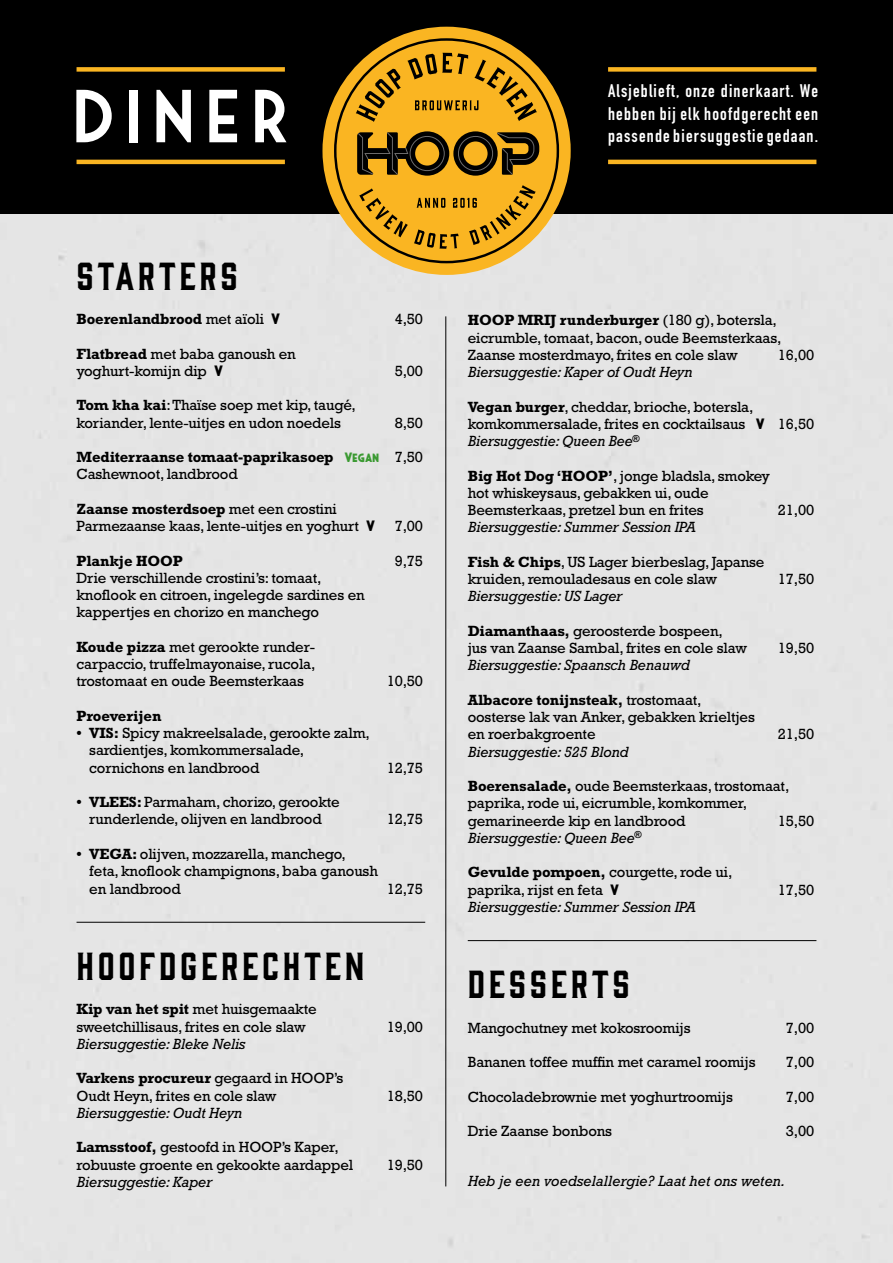
<style>
.page{position:relative;width:893px;height:1263px;background:#fff}
.page>*{position:absolute;margin:0;border:0;box-sizing:border-box;transform-origin:0 0}
.t1{font:600 75px "Saveur Sans";letter-spacing:.14em;color:#fff}
.t2{font:36px "Gin";letter-spacing:.1em;color:#000}
.t3{font:700 18px/22.5px "DIN Condensed";letter-spacing:.065em;color:#fff;text-align:justify}
.t4{font:15px/17.2px "Rockwell Std";letter-spacing:-.01em;color:#000}
.t5{font:italic 15px "Rockwell Std";letter-spacing:-.01em;color:#000}
.t6{font:700 15px/17.2px "Rockwell Std";letter-spacing:-.01em;color:#000}
.s1{font-weight:400}
.s2{font-family:"Saveur Sans"}
.s3{font-weight:700}
.s4{font-family:"Saveur Sans";font-weight:700}
.s5{font-family:"Saveur Sans";font-size:13.5px;color:#3b9a32}
.s6{font-family:"Saveur Sans";font-size:12px;color:#3b9a32}
.s7{font-style:italic}
</style>
<div class="page">
<div style="left:0;top:0;width:893px;height:214px;background:#000"></div>
<div style="left:322px;top:27px;width:249px;height:248px;background:#fab522;border-radius:50%"></div>
<svg style="left:356px;top:69px;width:45px;height:53px"></svg>
<svg style="left:359px;top:188px;width:49px;height:49px"></svg>
<svg style="left:357px;top:131px;width:182px;height:45px"></svg>
<svg style="left:407px;top:53px;width:130px;height:68px"></svg>
<svg style="left:414px;top:185px;width:122px;height:64px"></svg>
<div style="left:77px;top:67px;width:208px;height:5px;background:#fab522"></div>
<hr style="left:77px;top:160px;width:208px;height:4px;background:#fab522">
<div style="left:608px;top:67px;width:208px;height:5px;background:#fab522"></div>
<hr style="left:608px;top:160px;width:208px;height:4px;background:#fab522">
<hr style="left:77px;top:922px;width:348px;height:1px;background:#000">
<hr style="left:445px;top:316px;width:1px;height:870px;background:#000">
<hr style="left:468px;top:940px;width:348px;height:1px;background:#000">
<h1 class="t1" style="left:72px;top:77px;width:218px">DINER</h1>
<p class="t3" style="left:608px;top:79px;width:212px">Alsjeblieft, onze dinerkaart. We hebben bij elk hoofdgerecht een passende biersuggestie gedaan.</p>
<h2 class="t2" style="left:77px;top:251px;width:163px">STARTERS</h2>
<p class="t6" style="left:77px;top:310px;width:205px">Boerenlandbrood <span class="s1">met aïoli</span> <span class="s2">V</span></p>
<p class="t4" style="left:395px;top:310px;width:30px">4,50</p>
<p class="t4" style="left:77px;top:345px;width:221px"><span class="s3">Flatbread</span> met baba ganoush en yoghurt-komijn dip <span class="s4">V</span></p>
<p class="t4" style="left:395px;top:362px;width:30px">5,00</p>
<p class="t4" style="left:77px;top:397px;width:281px"><span class="s3">Tom kha kai</span>: Thaïse soep met kip, taugé, koriander, lente-uitjes en udon noedels</p>
<p class="t4" style="left:395px;top:414px;width:30px">8,50</p>
<p class="t6" style="left:77px;top:448px;width:348px">Mediterraanse tomaat-paprikasoep <span class="s5">V</span><span class="s6">EGAN</span> <span class="s1">7,50<br>Cashewnoot, landbrood</span></p>
<p class="t4" style="left:77px;top:500px;width:300px"><span class="s3">Zaanse mosterdsoep</span> met een crostini<br>Parmezaanse kaas, lente-uitjes en yoghurt <span class="s4">V</span></p>
<p class="t4" style="left:395px;top:517px;width:30px">7,00</p>
<p class="t6" style="left:77px;top:552px;width:108px">Plankje HOOP</p>
<p class="t4" style="left:395px;top:552px;width:30px">9,75</p>
<p class="t4" style="left:77px;top:569px;width:290px">Drie verschillende crostini’s: tomaat, knoflook en citroen, ingelegde sardines en kappertjes en chorizo en manchego</p>
<p class="t4" style="left:77px;top:638px;width:240px;text-align:justify"><span class="s3">Koude pizza</span> met gerookte runder&shy;carpaccio, truffelmayonaise, rucola, trostomaat en oude Beemsterkaas</p>
<p class="t4" style="left:387px;top:673px;width:38px">10,50</p>
<p class="t6" style="left:77px;top:707px;width:86px">Proeverijen</p>
<p class="t4" style="left:89px;top:724px;width:282px;text-indent:-13px"><span class="s3">• VIS:</span> Spicy makreelsalade, gerookte zalm, sardientjes, komkommersalade, cornichons en landbrood</p>
<p class="t4" style="left:77px;top:793px;width:265px;text-align:center"><span class="s3">• VLEES:</span> Parmaham, chorizo, gerookte runderlende, olijven en landbrood</p>
<p class="t4" style="left:89px;top:845px;width:290px;text-indent:-13px"><span class="s3">• VEGA:</span> olijven, mozzarella, manchego, feta, knoflook champignons, baba ganoush en landbrood</p>
<p class="t4" style="left:387px;top:759px;width:38px">12,75</p>
<p class="t4" style="left:387px;top:811px;width:38px">12,75</p>
<p class="t4" style="left:387px;top:880px;width:38px">12,75</p>
<h2 class="t2" style="left:77px;top:941px;width:289px">HOOFDGERECHTEN</h2>
<p class="t4" style="left:77px;top:1000px;width:242px"><span class="s3">Kip van het spit</span> met huisgemaakte sweetchillisaus, frites en cole slaw</p>
<p class="t5" style="left:77px;top:1035px;width:170px">Biersuggestie: Bleke Nelis</p>
<p class="t4" style="left:77px;top:1069px;width:268px"><span class="s3">Varkens procureur</span> gegaard in HOOP’s<br>Oudt Heyn, frites en cole slaw</p>
<p class="t5" style="left:77px;top:1104px;width:167px">Biersuggestie: Oudt Heyn</p>
<p class="t4" style="left:77px;top:1138px;width:278px"><span class="s3">Lamsstoof,</span> gestoofd in HOOP’s Kaper, robuuste groente en gekookte aardappel</p>
<p class="t5" style="left:77px;top:1173px;width:137px">Biersuggestie: Kaper</p>
<p class="t4" style="left:387px;top:1018px;width:38px">19,00</p>
<p class="t4" style="left:387px;top:1087px;width:38px">18,50</p>
<p class="t4" style="left:387px;top:1156px;width:38px">19,50</p>
<p class="t4" style="left:468px;top:311px;width:315px"><span class="s3">HOOP MRIJ runderburger</span> (180 g), botersla, eicrumble, tomaat, bacon, oude Beemsterkaas,<br>Zaanse mosterdmayo, frites en cole slaw</p>
<p class="t4" style="left:778px;top:346px;width:38px">16,00</p>
<p class="t5" style="left:468px;top:363px;width:226px">Biersuggestie: Kaper of Oudt Heyn</p>
<p class="t4" style="left:468px;top:398px;width:348px"><span class="s3">Vegan burger</span>, cheddar, brioche, botersla, komkommersalade, frites en cocktailsaus <span class="s4">V</span> 16,50<br><span class="s7">Biersuggestie: Queen Bee</span><sup>®</sup></p>
<p class="t4" style="left:468px;top:467px;width:304px"><span class="s3">Big Hot Dog ‘HOOP’</span>, jonge bladsla, smokey hot whiskeysaus, gebakken ui, oude<br>Beemsterkaas, pretzel bun en frites</p>
<p class="t4" style="left:778px;top:501px;width:38px">21,00</p>
<p class="t5" style="left:468px;top:519px;width:229px">Biersuggestie: Summer Session IPA</p>
<p class="t4" style="left:468px;top:553px;width:298px"><span class="s3">Fish &amp; Chips</span>, US Lager bierbeslag, Japanse kruiden, remouladesaus en cole slaw</p>
<p class="t5" style="left:468px;top:588px;width:156px">Biersuggestie: US Lager</p>
<p class="t4" style="left:468px;top:622px;width:281px"><span class="s3">Diamanthaas,</span> geroosterde bospeen,<br>jus van Zaanse Sambal, frites en cole slaw</p>
<p class="t5" style="left:468px;top:657px;width:224px">Biersuggestie: Spaansch Benauwd</p>
<p class="t4" style="left:468px;top:691px;width:289px"><span class="s3">Albacore tonijnsteak,</span> trostomaat, oosterse lak van Anker, gebakken krieltjes en roerbakgroente</p>
<p class="t4" style="left:778px;top:570px;width:38px">17,50</p>
<p class="t4" style="left:778px;top:639px;width:38px">19,50</p>
<p class="t4" style="left:778px;top:725px;width:38px">21,50</p>
<p class="t5" style="left:468px;top:743px;width:162px">Biersuggestie: 525 Blond</p>
<p class="t4" style="left:468px;top:777px;width:323px"><span class="s3">Boerensalade,</span> oude Beemsterkaas, trostomaat, paprika, rode ui, eicrumble, komkommer, gemarineerde kip en landbrood</p>
<p class="t4" style="left:778px;top:812px;width:38px">15,50</p>
<p class="t5" style="left:468px;top:829px;width:175px">Biersuggestie: Queen Bee<sup>®</sup></p>
<p class="t4" style="left:468px;top:863px;width:266px"><span class="s3">Gevulde pompoen,</span> courgette, rode ui, paprika, rijst en feta <span class="s4">V</span></p>
<p class="t5" style="left:468px;top:898px;width:229px">Biersuggestie: Summer Session IPA</p>
<p class="t4" style="left:778px;top:881px;width:38px">17,50</p>
<h2 class="t2" style="left:468px;top:959px;width:164px">DESSERTS</h2>
<p class="t4" style="left:468px;top:1019px;width:224px">Mangochutney met kokosroomijs</p>
<p class="t4" style="left:786px;top:1019px;width:30px">7,00</p>
<p class="t4" style="left:468px;top:1053px;width:289px">Bananen toffee muffin met caramel roomijs</p>
<p class="t4" style="left:786px;top:1053px;width:30px">7,00</p>
<p class="t4" style="left:468px;top:1088px;width:267px">Chocoladebrownie met yoghurtroomijs</p>
<p class="t4" style="left:786px;top:1088px;width:30px">7,00</p>
<p class="t4" style="left:468px;top:1122px;width:146px">Drie Zaanse bonbons</p>
<p class="t4" style="left:786px;top:1122px;width:30px">3,00</p>
<p class="t5" style="left:468px;top:1173px;width:319px">Heb je een voedselallergie? Laat het ons weten.</p>
</div>
